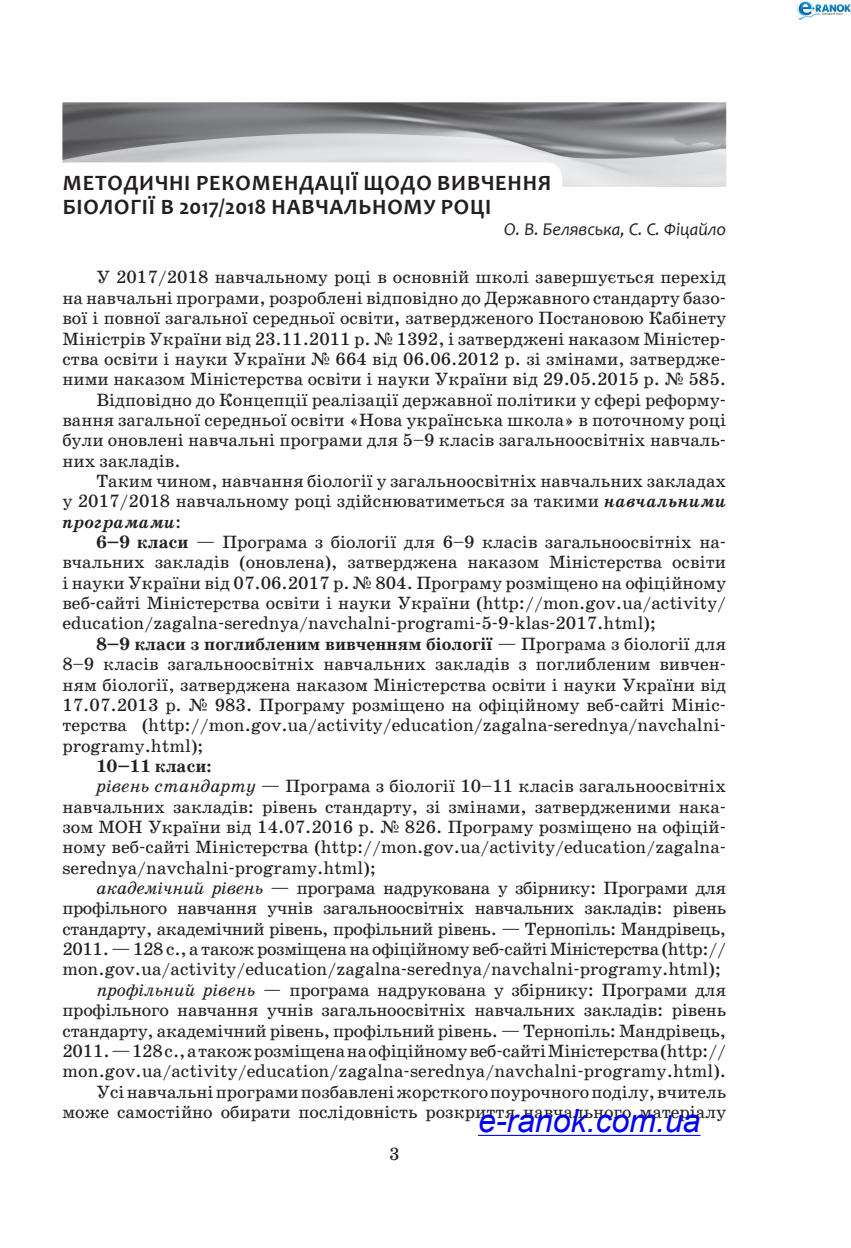
<style>
.page{position:relative;width:851px;height:1248px;background:#fff}
.page>*{position:absolute;margin:0;border:0;box-sizing:border-box;transform-origin:0 0}
.t1{font:italic 32px "Arial";color:#00f}
.t2{font:700 22px/24px "Candara";letter-spacing:.04em;color:#231f20}
.t3{font:18px "School Book C";color:#231f20}
.t4{font:18px "School Book C";letter-spacing:-.02em;color:#231f20}
.t5{font:700 18px "School Book C";color:#231f20}
.t6{font:italic 18px "Candara";color:#231f20}
.t7{font:italic 700 18px "School Book C";color:#231f20}
.s1{font-weight:700;font-style:italic}
.s2{font-weight:400;font-style:normal}
.s3{font-weight:700}
.s4{font-weight:400}
.s5{font-style:italic}
</style>
<div class="page">
<img style="left:62px;top:102px;width:664px;height:85px">
<img style="left:796px;top:1px;width:54px;height:18px">
<hr style="left:478px;top:1134px;width:222px;height:1px;background:#00f">
<p class="t2" style="left:63px;top:171px;width:490px">МЕТОДИЧНІ РЕКОМЕНДАЦІЇ ЩОДО ВИВЧЕННЯ<br>БІОЛОГІЇ В 2017/2018 НАВЧАЛЬНОМУ РОЦІ</p>
<p class="t6" style="left:504px;top:217px;width:223px">О. В. Белявська, С. С. Фіцайло</p>
<p class="t3" style="left:96px;top:268px;width:631px">У 2017/2018 навчальному році в основній школі завершується перехід</p>
<p class="t3" style="left:62px;top:288px;width:665px">на навчальні програми, розроблені відповідно до Державного стандарту базо-</p>
<p class="t3" style="left:62px;top:308px;width:665px">вої і повної загальної середньої освіти, затвердженого Постановою Кабінету</p>
<p class="t3" style="left:62px;top:329px;width:665px">Міністрів України від 23.11.2011 р. № 1392, і затверджені наказом Міністер-</p>
<p class="t3" style="left:62px;top:349px;width:665px">ства освіти і науки України № 664 від 06.06.2012 р. зі змінами, затвердже-</p>
<p class="t3" style="left:62px;top:369px;width:665px">ними наказом Міністерства освіти і науки України від 29.05.2015 р. № 585.</p>
<p class="t3" style="left:96px;top:390px;width:631px">Відповідно до Концепції реалізації державної політики у сфері реформу-</p>
<p class="t3" style="left:62px;top:410px;width:665px">вання загальної середньої освіти «Нова українська школа» в поточному році</p>
<p class="t3" style="left:62px;top:430px;width:665px">були оновлені навчальні програми для 5–9 класів загальноосвітніх навчаль-</p>
<p class="t3" style="left:62px;top:451px;width:120px">них закладів.</p>
<p class="t3" style="left:96px;top:471px;width:631px">Таким чином, навчання біології у загальноосвітніх навчальних закладах</p>
<p class="t3" style="left:62px;top:491px;width:665px">у 2017/2018 навчальному році здійснюватиметься за такими <span class="s1">навчальними</span></p>
<p class="t7" style="left:62px;top:512px;width:121px">програмами<span class="s2">:</span></p>
<p class="t3" style="left:96px;top:532px;width:631px"><span class="s3">6–9 класи</span> — Програма з біології для 6–9 класів загальноосвітніх на-</p>
<p class="t3" style="left:62px;top:552px;width:665px">вчальних закладів (оновлена), затверджена наказом Міністерства освіти</p>
<p class="t3" style="left:62px;top:573px;width:665px">і науки України від 07.06.2017 р. № 804. Програму розміщено на офіційному</p>
<p class="t3" style="left:62px;top:593px;width:665px">веб-сайті Міністерства освіти і науки України (http://mon.gov.ua/activity/</p>
<p class="t3" style="left:62px;top:613px;width:595px">education/zagalna-serednya/navchalni-programi-5-9-klas-2017.html);</p>
<p class="t5" style="left:96px;top:634px;width:631px">8–9 класи з поглибленим вивченням біології <span class="s4">— Програма з біології для</span></p>
<p class="t3" style="left:62px;top:654px;width:665px">8–9 класів загальноосвітніх навчальних закладів з поглибленим вивчен-</p>
<p class="t3" style="left:62px;top:674px;width:665px">ням біології, затверджена наказом Міністерства освіти і науки України від</p>
<p class="t3" style="left:62px;top:695px;width:665px">17.07.2013 р. № 983. Програму розміщено на офіційному веб-сайті Мініс-</p>
<p class="t3" style="left:62px;top:715px;width:665px">терства (http://mon.gov.ua/activity/education/zagalna-serednya/navchalni-</p>
<p class="t3" style="left:62px;top:735px;width:143px">programy.html);</p>
<p class="t5" style="left:96px;top:756px;width:117px">10–11 класи:</p>
<p class="t3" style="left:96px;top:776px;width:631px"><span class="s5">рівень стандарту</span> — Програма з біології 10–11 класів загальноосвітніх</p>
<p class="t3" style="left:62px;top:796px;width:665px">навчальних закладів: рівень стандарту, зі змінами, затвердженими нака-</p>
<p class="t3" style="left:62px;top:817px;width:665px">зом МОН України від 14.07.2016 р. № 826. Програму розміщено на офіцій-</p>
<p class="t3" style="left:62px;top:837px;width:665px">ному веб-сайті Міністерства (http://mon.gov.ua/activity/education/zagalna-</p>
<p class="t3" style="left:62px;top:857px;width:315px">serednya/navchalni-programy.html);</p>
<p class="t4" style="left:96px;top:878px;width:631px"><span class="s5">академічний рівень</span> — програма надрукована у збірнику: Програми для</p>
<p class="t4" style="left:62px;top:898px;width:665px">профільного навчання учнів загальноосвітніх навчальних закладів: рівень</p>
<p class="t4" style="left:62px;top:918px;width:665px">стандарту, академічний рівень, профільний рівень. — Тернопіль: Мандрівець,</p>
<p class="t4" style="left:62px;top:939px;width:665px">2011. — 128 с., а також розміщена на офіційному веб-сайті Міністерства (http://</p>
<p class="t3" style="left:62px;top:959px;width:660px">mon.gov.ua/activity/education/zagalna-serednya/navchalni-programy.html);</p>
<p class="t3" style="left:96px;top:979px;width:631px"><span class="s5">профільний рівень —</span> програма надрукована у збірнику: Програми для</p>
<p class="t3" style="left:62px;top:1000px;width:665px">профільного навчання учнів загальноосвітніх навчальних закладів: рівень</p>
<p class="t3" style="left:62px;top:1020px;width:665px">стандарту, академічний рівень, профільний рівень. — Тернопіль: Мандрівець,</p>
<p class="t3" style="left:62px;top:1040px;width:665px">2011. — 128 с., а також розміщена на офіційному веб-сайті Міністерства (http://</p>
<p class="t3" style="left:62px;top:1061px;width:665px">mon.gov.ua/activity/education/zagalna-serednya/navchalni-programy.html).</p>
<p class="t3" style="left:96px;top:1081px;width:631px">Усі навчальні програми позбавлені жорсткого поурочного поділу, вчитель</p>
<p class="t3" style="left:62px;top:1101px;width:665px">може самостійно обирати послідовність розкриття навчального матеріалу</p>
<p class="t3" style="left:389px;top:1143px;width:12px">3</p>
<h1 class="t1" style="left:478px;top:1100px;width:224px">e-ranok.com.ua</h1>
</div>
